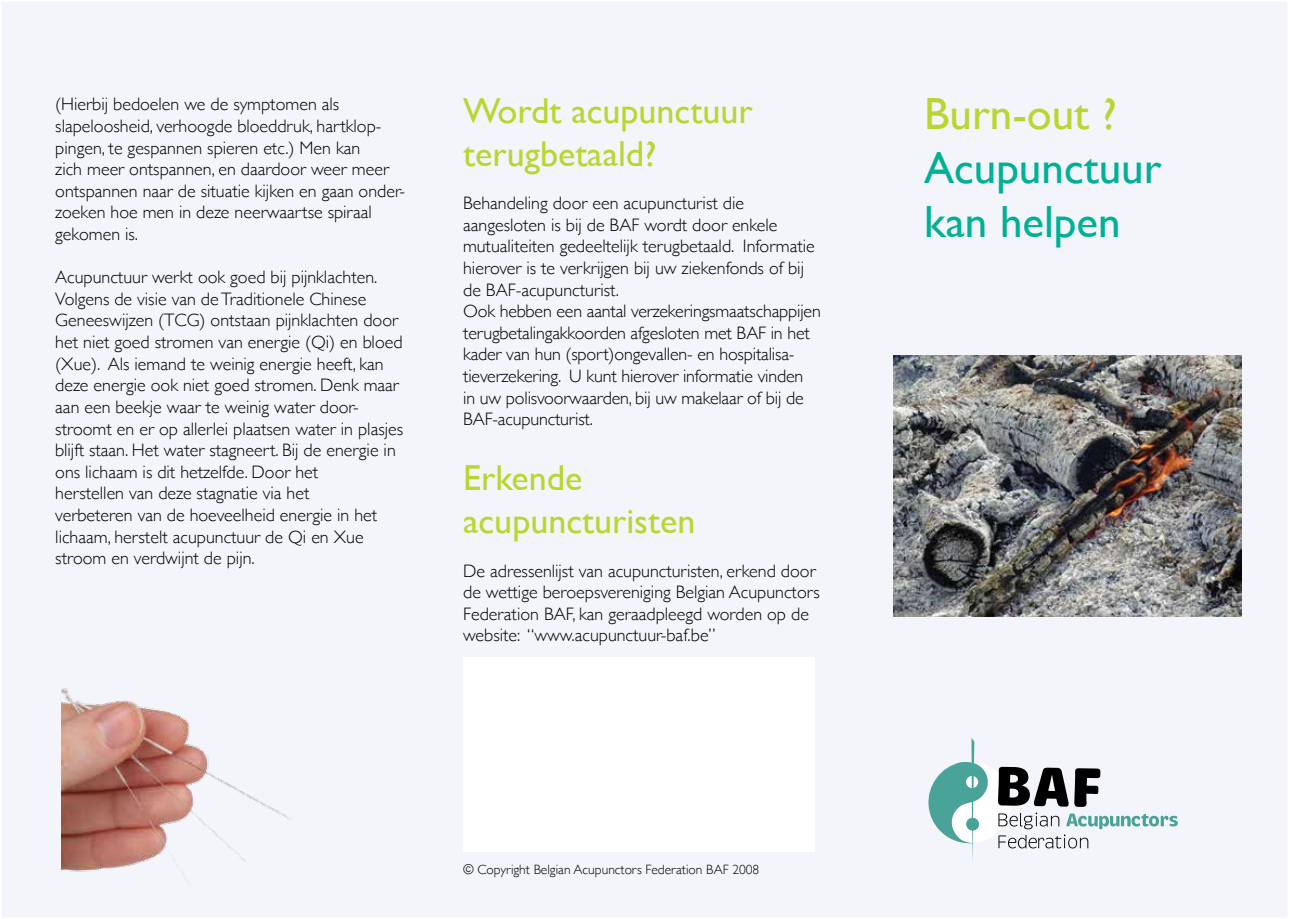
<style>
.page{position:relative;width:1289px;height:919px;background:#fff}
.page>*{position:absolute;margin:0;border:0;box-sizing:border-box;transform-origin:0 0}
.t1{font:45px/54px "Gill Sans";color:#00b095}
.t2{font:45px "Gill Sans";color:#bad532}
.t3{font:36px/43.2px "Gill Sans";color:#bad532}
.t4{font:300 18px/21.6px "Gill Sans";color:#000}
.t5{font:300 13.5px "Gill Sans";color:#000}
</style>
<div class="page">
<div style="left:1px;top:1px;width:1287px;height:917px;background:#f4f5fa"></div>
<svg style="left:928px;top:738px;width:249px;height:123px"></svg>
<div style="left:463px;top:657px;width:351px;height:194px;background:#fff"></div>
<img style="left:893px;top:355px;width:347px;height:261px">
<img style="left:62px;top:688px;width:229px;height:198px">
<p class="t4" style="left:55px;top:93px;width:351px">(Hierbij bedoelen we de symptomen als slapeloosheid, verhoogde bloeddruk, hartklop&shy;pingen, te gespannen spieren etc.) Men kan<br>zich meer ontspannen, en daardoor weer meer ontspannen naar de situatie kijken en gaan onder&shy;zoeken hoe men in deze neerwaartse spiraal gekomen is.</p>
<p class="t4" style="left:55px;top:265px;width:349px">Acupunctuur werkt ook goed bij pijnklachten.<br>Volgens de visie van de Traditionele Chinese Geneeswijzen (TCG) ontstaan pijnklachten door het niet goed stromen van energie (Qi) en bloed (Xue). Als iemand te weinig energie heeft, kan deze energie ook niet goed stromen. Denk maar aan een beekje waar te weinig water door&shy;stroomt en er op allerlei plaatsen water in plasjes blijft staan. Het water stagneert. Bij de energie in ons lichaam is dit hetzelfde. Door het<br>herstellen van deze stagnatie via het<br>verbeteren van de hoeveelheid energie in het lichaam, herstelt acupunctuur de Qi en Xue stroom en verdwijnt de pijn.</p>
<h2 class="t3" style="left:463px;top:89px;width:291px">Wordt acupunctuur terugbetaald?</h2>
<p class="t4" style="left:463px;top:192px;width:359px">Behandeling door een acupuncturist die aangesloten is bij de BAF wordt door enkele mutualiteiten gedeeltelijk terugbetaald. Informatie hierover is te verkrijgen bij uw ziekenfonds of bij de BAF-acupuncturist.<br>Ook hebben een aantal verzekeringsmaatschappijen terugbetalingakkoorden afgesloten met BAF in het kader van hun (sport)ongevallen- en hospitalisa&shy;tieverzekering. U kunt hierover informatie vinden<br>in uw polisvoorwaarden, bij uw makelaar of bij de BAF-acupuncturist.</p>
<h2 class="t3" style="left:463px;top:456px;width:234px">Erkende acupuncturisten</h2>
<p class="t4" style="left:463px;top:559px;width:358px">De adressenlijst van acupuncturisten, erkend door de wettige beroepsvereniging Belgian Acupunctors Federation BAF, kan geraadpleegd worden op de website: “www.acupunctuur-baf.be”</p>
<p class="t5" style="left:463px;top:858px;width:298px">© Copyright Belgian Acupunctors Federation BAF 2008</p>
<h1 class="t2" style="left:924px;top:87px;width:194px">Burn-out ?</h1>
<h1 class="t1" style="left:924px;top:140px;width:239px">Acupunctuur kan helpen</h1>
</div>
